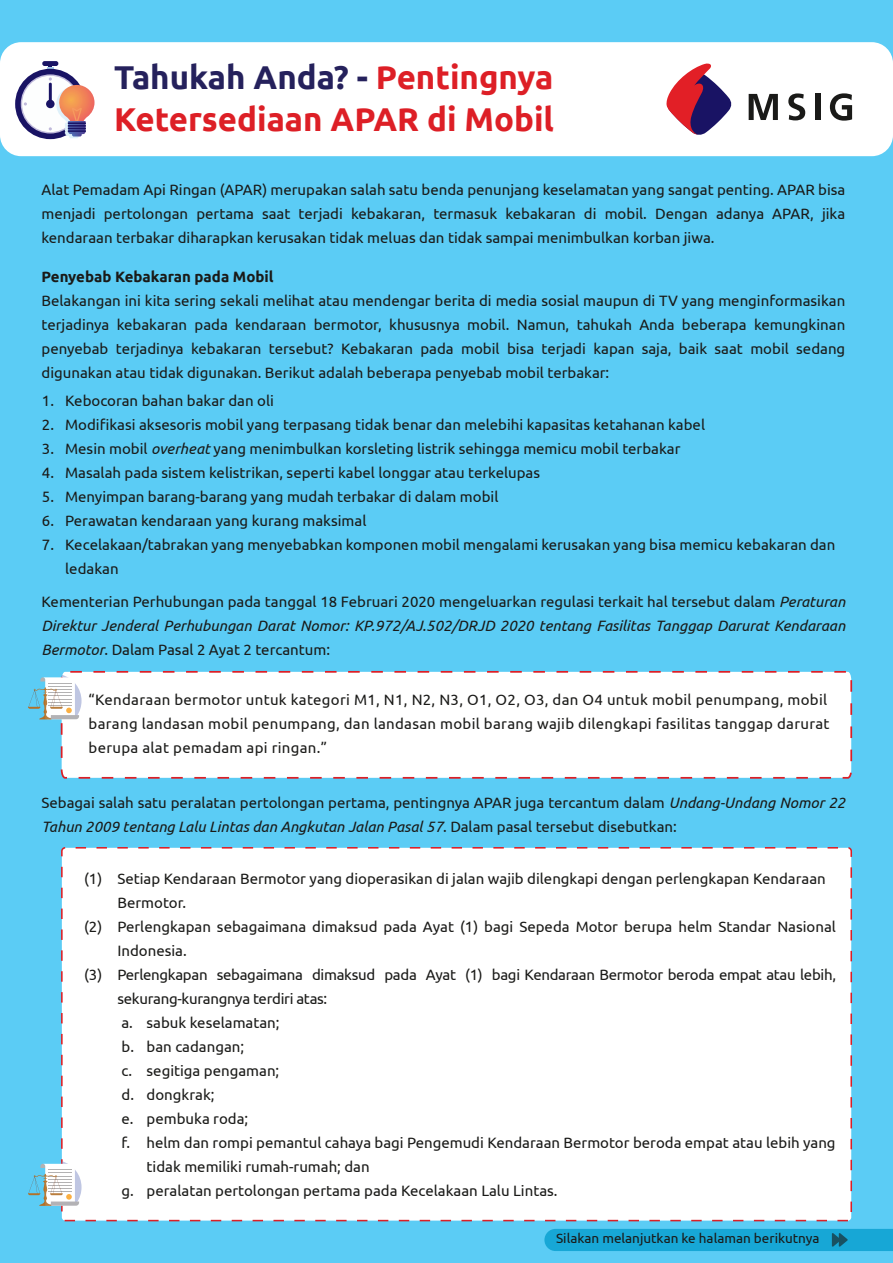
<style>
.page{position:relative;width:893px;height:1263px;background:#5bccf5}
.page>*{position:absolute;margin:0;border:0;box-sizing:border-box;transform-origin:0 0}
.t1{font:700 33px/41.5px "Ubuntu";color:#dd1f26}
.t2{font:15px/24px "Ubuntu";color:#1a1a18;text-align:justify}
.t3{font:15px/24px "Ubuntu";letter-spacing:.02em;color:#1a1a18}
.t4{font:700 15px "Ubuntu";color:#1a1a18}
.t5{font:13.5px "Ubuntu";color:#1a1a18}
.s1{color:#25215c}
.s2{font-style:italic}
</style>
<div class="page">
<div style="left:0;top:42px;width:893px;height:114px;background:#fff;border-radius:21px"></div>
<svg style="left:666px;top:63px;width:66px;height:72px"></svg>
<svg style="left:749px;top:94px;width:29px;height:26px"></svg>
<svg style="left:788px;top:93px;width:17px;height:27px"></svg>
<div style="left:816px;top:94px;width:5px;height:26px;background:#1a1a18"></div>
<svg style="left:830px;top:93px;width:22px;height:28px"></svg>
<div style="left:42px;top:61px;width:16px;height:5px;background:#191364;border-radius:2px"></div>
<div style="left:15px;top:69px;width:70px;height:70px;background:#191364;border-radius:50%"></div>
<svg style="left:21px;top:74px;width:59px;height:60px"></svg>
<div style="left:22px;top:76px;width:56px;height:56px;background:#fdfefe;border-radius:50%"></div>
<svg style="left:47px;top:65px;width:48px;height:73px"></svg>
<div style="left:60px;top:671px;width:793px;height:108px;background:#fff"></div>
<svg style="left:28px;top:675px;width:54px;height:45px"></svg>
<div style="left:62px;top:848px;width:789px;height:372px;background:#fff;border-radius:3px"></div>
<div style="left:61px;top:847px;width:791px;height:374px;border:2px dashed #dc1f26;border-radius:3px"></div>
<svg style="left:28px;top:1161px;width:54px;height:46px"></svg>
<div style="left:544px;top:1229px;width:349px;height:22px;background:#17a7d6"></div>
<h1 class="t1" style="left:114px;top:56px;width:441px"><span class="s1">Tahukah Anda? -</span> Pentingnya<br>Ketersediaan APAR di Mobil</h1>
<p class="t2" style="left:42px;top:178px;width:805px">Alat Pemadam Api Ringan (APAR) merupakan salah satu benda penunjang keselamatan yang sangat penting. APAR bisa menjadi pertolongan pertama saat terjadi kebakaran, termasuk kebakaran di mobil. Dengan adanya APAR, jika kendaraan terbakar diharapkan kerusakan tidak meluas dan tidak sampai menimbulkan korban jiwa.</p>
<p class="t4" style="left:42px;top:268px;width:234px">Penyebab Kebakaran pada Mobil</p>
<p class="t2" style="left:42px;top:289px;width:805px">Belakangan ini kita sering sekali melihat atau mendengar berita di media sosial maupun di TV yang menginformasikan terjadinya kebakaran pada kendaraan bermotor, khususnya mobil. Namun, tahukah Anda beberapa kemungkinan penyebab terjadinya kebakaran tersebut? Kebakaran pada mobil bisa terjadi kapan saja, baik saat mobil sedang digunakan atau tidak digunakan. Berikut adalah beberapa penyebab mobil terbakar:</p>
<p class="t2" style="left:42px;top:388px;width:14px">1.<br>2.<br>3.<br>4.<br>5.<br>6.<br>7.</p>
<p class="t2" style="left:65px;top:388px;width:772px;text-align:left">Kebocoran bahan bakar dan oli<br>Modifikasi aksesoris mobil yang terpasang tidak benar dan melebihi kapasitas ketahanan kabel<br>Mesin mobil <span class="s2">overheat</span> yang menimbulkan korsleting listrik sehingga memicu mobil terbakar<br>Masalah pada sistem kelistrikan, seperti kabel longgar atau terkelupas<br>Menyimpan barang-barang yang mudah terbakar di dalam mobil<br>Perawatan kendaraan yang kurang maksimal<br>Kecelakaan/tabrakan yang menyebabkan komponen mobil mengalami kerusakan yang bisa memicu kebakaran dan ledakan</p>
<p class="t2" style="left:42px;top:589px;width:805px">Kementerian Perhubungan pada tanggal 18 Februari 2020 mengeluarkan regulasi terkait hal tersebut dalam <span class="s2">Peraturan Direktur Jenderal Perhubungan Darat Nomor: KP.972/AJ.502/DRJD 2020 tentang Fasilitas Tanggap Darurat Kendaraan Bermotor</span>. Dalam Pasal 2 Ayat 2 tercantum:</p>
<p class="t3" style="left:89px;top:687px;width:742px">“Kendaraan bermotor untuk kategori M1, N1, N2, N3, O1, O2, O3, dan O4 untuk mobil penumpang, mobil barang landasan mobil penumpang, dan landasan mobil barang wajib dilengkapi fasilitas tanggap darurat berupa alat pemadam api ringan.”</p>
<p class="t2" style="left:42px;top:790px;width:805px">Sebagai salah satu peralatan pertolongan pertama, pentingnya APAR juga tercantum dalam <span class="s2">Undang-Undang Nomor 22<br>Tahun 2009 tentang Lalu Lintas dan Angkutan Jalan Pasal 57</span>. Dalam pasal tersebut disebutkan:</p>
<p class="t2" style="left:84px;top:866px;width:20px">(1)</p>
<p class="t2" style="left:84px;top:914px;width:20px">(2)</p>
<p class="t2" style="left:84px;top:962px;width:20px">(3)</p>
<p class="t2" style="left:117px;top:866px;width:720px;text-align:left">Setiap Kendaraan Bermotor yang dioperasikan di jalan wajib dilengkapi dengan perlengkapan Kendaraan Bermotor.<br>Perlengkapan sebagaimana dimaksud pada Ayat (1) bagi Sepeda Motor berupa helm Standar Nasional Indonesia.<br>Perlengkapan sebagaimana dimaksud pada Ayat (1) bagi Kendaraan Bermotor beroda empat atau lebih, sekurang-kurangnya terdiri atas:</p>
<p class="t2" style="left:121px;top:1010px;width:14px">a. b. c. d. e. f.</p>
<p class="t2" style="left:121px;top:1178px;width:14px">g.</p>
<p class="t2" style="left:147px;top:1010px;width:691px;text-align:left">sabuk keselamatan;<br>ban cadangan;<br>segitiga pengaman;<br>dongkrak;<br>pembuka roda;<br>helm dan rompi pemantul cahaya bagi Pengemudi Kendaraan Bermotor beroda empat atau lebih yang tidak memiliki rumah-rumah; dan<br>peralatan pertolongan pertama pada Kecelakaan Lalu Lintas.</p>
<p class="t5" style="left:556px;top:1230px;width:265px">Silakan melanjutkan ke halaman berikutnya</p>
</div>
